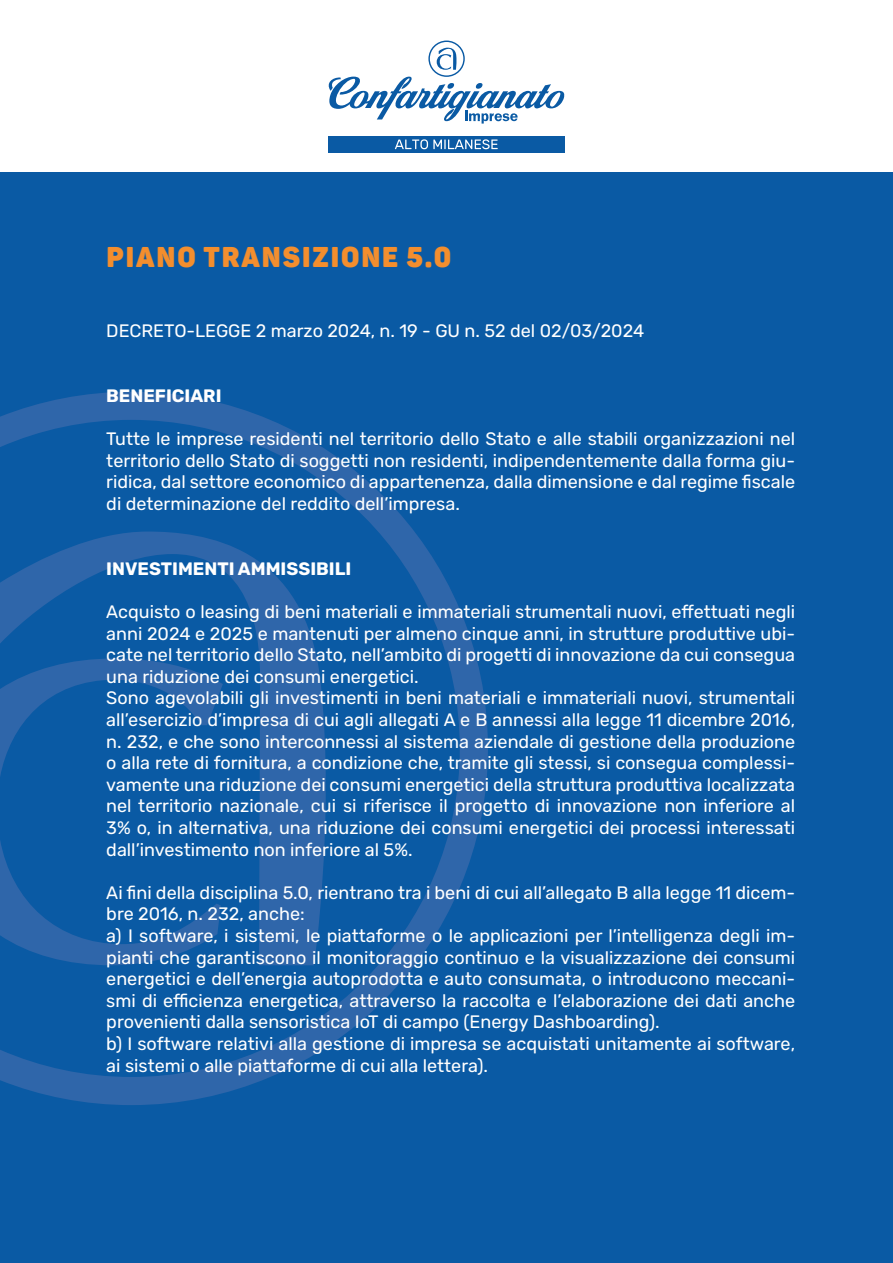
<style>
.page{position:relative;width:893px;height:1263px;background:#fff}
.page>*{position:absolute;margin:0;border:0;box-sizing:border-box;transform-origin:0 0}
.t1{font:28.5px "Panton Narrow Trial Heavy";letter-spacing:.065em;color:#f38e2e}
.t2{font:18px/21.6px "Rubik";color:#fff}
.t3{font:700 18px "Rubik";color:#fff}
</style>
<div class="page">
<div style="left:0;top:172px;width:893px;height:1091px;background:#0a5aa4"></div>
<svg style="left:0;top:392px;width:488px;height:713px"></svg>
<svg style="left:0;top:531px;width:335px;height:434px"></svg>
<svg style="left:328px;top:41px;width:237px;height:83px"></svg>
<div style="left:328px;top:136px;width:237px;height:17px;background:#0a5aa4"></div>
<svg style="left:395px;top:139px;width:103px;height:10px"></svg>
<h1 class="t1" style="left:106px;top:241px;width:346px">PIANO TRANSIZIONE 5.0</h1>
<p class="t2" style="left:106px;top:321px;width:539px">DECRETO-LEGGE 2 marzo 2024, n. 19 - GU n. 52 del 02/03/2024</p>
<p class="t3" style="left:106px;top:385px;width:117px">BENEFICIARI</p>
<p class="t2" style="left:106px;top:429px;width:690px;text-align:justify">Tutte le imprese residenti nel territorio dello Stato e alle stabili organizzazioni nel territorio dello Stato di soggetti non residenti, indipendentemente dalla forma giu&shy;ridica, dal settore economico di appartenenza, dalla dimensione e dal regime fiscale di determinazione del reddito dell’impresa.</p>
<p class="t3" style="left:106px;top:558px;width:246px">INVESTIMENTI AMMISSIBILI</p>
<p class="t2" style="left:106px;top:601px;width:690px">Acquisto o leasing di beni materiali e immateriali strumentali nuovi, effettuati negli anni 2024 e 2025 e mantenuti per almeno cinque anni, in strutture produttive ubi&shy;cate nel territorio dello Stato, nell’ambito di progetti di innovazione da cui consegua una riduzione dei consumi energetici.<br>Sono agevolabili gli investimenti in beni materiali e immateriali nuovi, strumentali all’esercizio d’impresa di cui agli allegati A e B annessi alla legge 11 dicembre 2016, n. 232, e che sono interconnessi al sistema aziendale di gestione della produzione o alla rete di fornitura, a condizione che, tramite gli stessi, si consegua complessi&shy;vamente una riduzione dei consumi energetici della struttura produttiva localizzata nel territorio nazionale, cui si riferisce il progetto di innovazione non inferiore al 3% o, in alternativa, una riduzione dei consumi energetici dei processi interessati dall’investimento non inferiore al 5%.</p>
<p class="t2" style="left:106px;top:882px;width:690px">Ai fini della disciplina 5.0, rientrano tra i beni di cui all’allegato B alla legge 11 dicem&shy;bre 2016, n. 232, anche:<br>a) I software, i sistemi, le piattaforme o le applicazioni per l’intelligenza degli im&shy;pianti che garantiscono il monitoraggio continuo e la visualizzazione dei consumi energetici e dell’energia autoprodotta e auto consumata, o introducono meccani&shy;smi di efficienza energetica, attraverso la raccolta e l’elaborazione dei dati anche provenienti dalla sensoristica IoT di campo (Energy Dashboarding).<br>b) I software relativi alla gestione di impresa se acquistati unitamente ai software, ai sistemi o alle piattaforme di cui alla lettera).</p>
</div>
